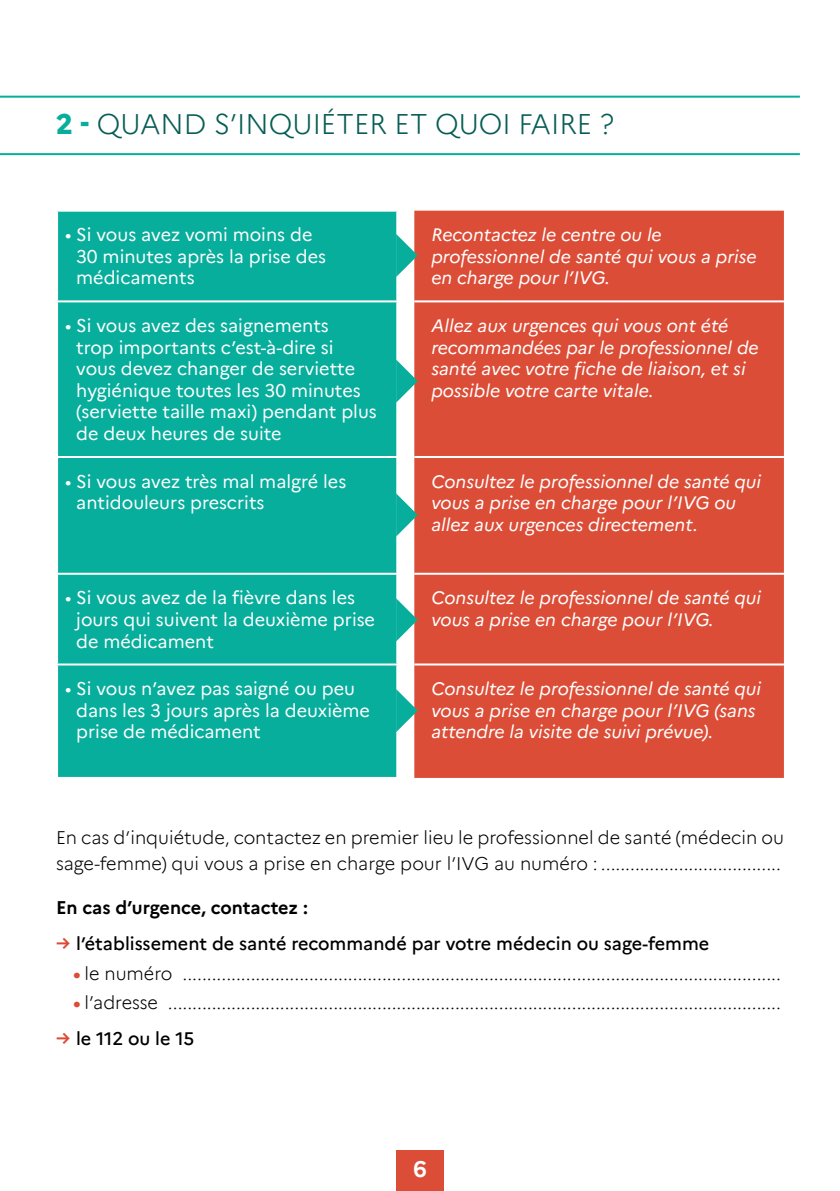
<style>
.page{position:relative;width:840px;height:1191px;background:#fff}
.page>*{position:absolute;margin:0;border:0;box-sizing:border-box;transform-origin:0 0}
.t1{font:300 28px "Marianne";color:#075d55}
.t2{font:700 22px "Marianne";color:#fff}
.t3{font:italic 18px/21.6px "Marianne";color:#fff}
.t4{font:300 18px/26px "Marianne";color:#000}
.t5{font:18px/21.6px "Marianne";color:#fff}
.t6{font:500 18px "Marianne";color:#000}
.t7{font:700 18px "Marianne";color:#000}
.s1{font-weight:800;color:#07ae9c}
.s2{font-weight:700;color:#dc4d37}
</style>
<div class="page">
<div style="left:396px;top:1150px;width:47px;height:41px;background:#dc4d37"></div>
<div style="left:58px;top:212px;width:338px;height:565px;background:#07ae9c"></div>
<div style="left:414px;top:211px;width:369px;height:567px;background:#dc4d37"></div>
<hr style="left:414px;top:300px;width:369px;height:2px;background:#fff">
<hr style="left:414px;top:456px;width:369px;height:2px;background:#fff">
<hr style="left:414px;top:573px;width:369px;height:2px;background:#fff">
<hr style="left:414px;top:663px;width:369px;height:2px;background:#fff">
<hr style="left:56px;top:300px;width:342px;height:2px;background:#fff">
<hr style="left:56px;top:456px;width:342px;height:2px;background:#fff">
<hr style="left:56px;top:573px;width:342px;height:2px;background:#fff">
<hr style="left:56px;top:663px;width:342px;height:2px;background:#fff">
<hr style="left:0;top:153px;width:799px;height:2px;background:#07ae9c">
<hr style="left:0;top:96px;width:799px;height:2px;background:#07ae9c">
<svg style="left:396px;top:234px;width:21px;height:43px"></svg>
<svg style="left:396px;top:359px;width:21px;height:44px"></svg>
<svg style="left:396px;top:493px;width:21px;height:43px"></svg>
<svg style="left:396px;top:598px;width:21px;height:43px"></svg>
<svg style="left:396px;top:689px;width:21px;height:43px"></svg>
<h1 class="t1" style="left:56px;top:103px;width:559px"><span class="s1">2 -</span> QUAND S’INQUIÉTER ET QUOI FAIRE ?</h1>
<p class="t5" style="left:76px;top:222px;width:251px;text-indent:-11px">• Si vous avez vomi moins de<br>30 minutes après la prise des médicaments</p>
<p class="t3" style="left:431px;top:222px;width:326px">Recontactez le centre ou le professionnel de santé qui vous a prise en charge pour l’IVG.</p>
<p class="t5" style="left:76px;top:313px;width:302px;text-indent:-11px">• Si vous avez des saignements<br>trop importants c’est-à-dire si vous devez changer de serviette hygiénique toutes les 30 minutes (serviette taille maxi) pendant plus de deux heures de suite</p>
<p class="t3" style="left:431px;top:313px;width:329px">Allez aux urgences qui vous ont été recommandées par le professionnel de santé avec votre fiche de liaison, et si possible votre carte vitale.</p>
<p class="t5" style="left:76px;top:469px;width:271px;text-indent:-11px">• Si vous avez très mal malgré les antidouleurs prescrits</p>
<p class="t3" style="left:431px;top:469px;width:331px">Consultez le professionnel de santé qui vous a prise en charge pour l’IVG ou allez aux urgences directement.</p>
<p class="t5" style="left:76px;top:585px;width:300px;text-indent:-11px">• Si vous avez de la fièvre dans les jours qui suivent la deuxième prise de médicament</p>
<p class="t3" style="left:431px;top:585px;width:331px">Consultez le professionnel de santé qui vous a prise en charge pour l’IVG.</p>
<p class="t5" style="left:76px;top:676px;width:295px;text-indent:-11px">• Si vous n’avez pas saigné ou peu dans les 3 jours après la deuxième prise de médicament</p>
<p class="t3" style="left:431px;top:676px;width:331px">Consultez le professionnel de santé qui vous a prise en charge pour l’IVG (sans attendre la visite de suivi prévue).</p>
<p class="t4" style="left:56px;top:823px;width:729px">En cas d’inquiétude, contactez en premier lieu le professionnel de santé (médecin ou sage-femme) qui vous a prise en charge pour l’IVG au numéro : .....................................</p>
<p class="t7" style="left:56px;top:894px;width:253px">En cas d’urgence, contactez :</p>
<p class="t6" style="left:56px;top:929px;width:654px"><span class="s2">→</span> l’établissement de santé recommandé par votre médecin ou sage-femme</p>
<p class="t4" style="left:73px;top:958px;width:709px"><span class="s2">•</span> le numéro ...........................................................................................................................</p>
<p class="t4" style="left:73px;top:988px;width:709px"><span class="s2">•</span> l’adresse ..............................................................................................................................</p>
<p class="t6" style="left:56px;top:1024px;width:140px"><span class="s2">→</span> le 112 ou le 15</p>
<p class="t2" style="left:413px;top:1152px;width:15px">6</p>
</div>
